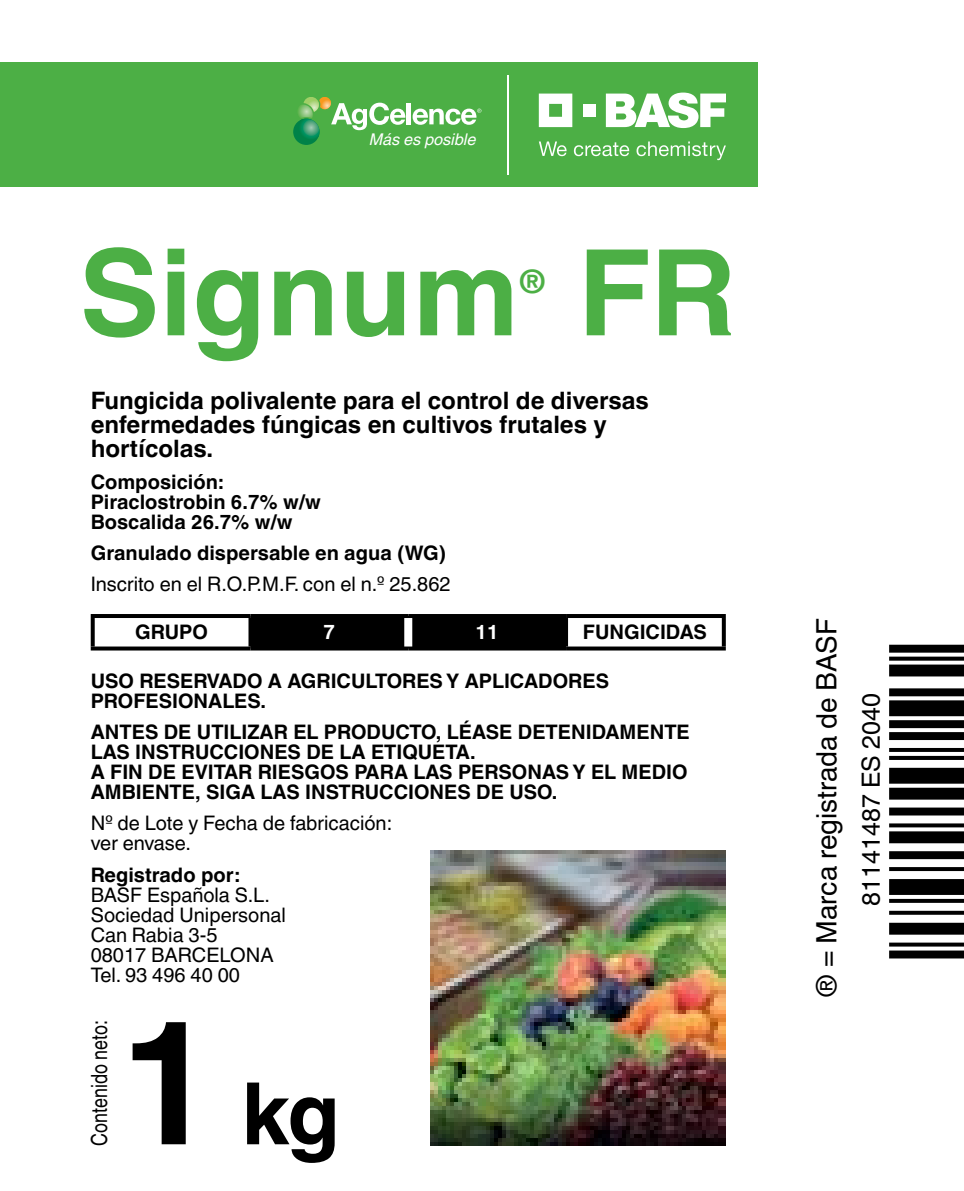
<style>
.page{position:relative;width:964px;height:1191px;background:#fff}
.page>*{position:absolute;margin:0;border:0;box-sizing:border-box;transform-origin:0 0}
.t1{font:700 119.6px "Helvetica Linotype";color:#4caf45}
.t2{font:700 86px "Helvetica Linotype";color:#000}
.t3{font:700 32.4px "Helvetica Linotype";color:#4caf45}
.t4{font:28px "Helvetica Linotype";color:#000}
.t5{font:25.2px "Helvetica Linotype";color:#000}
.t6{font:700 24px/24px "Helvetica Linotype";color:#000}
.t7{font:22.4px "Helvetica Linotype";color:#000;scale:.8 1}
.t8{font:700 20px/20px "Helvetica Linotype";color:#000}
.t9{font:20px/20px "Helvetica Linotype";color:#000}
.t10{font:700 20px "Helvetica Linotype";color:#fff}
.t11{font:italic 16px "Helvetica Linotype";color:#fff}
.s1{font-size:172px}
</style>
<div class="page">
<div style="left:0;top:62px;width:757px;height:125px;background:#4caf45"></div>
<svg style="left:606px;top:93px;width:120px;height:35px"></svg>
<svg style="left:539px;top:94px;width:33px;height:33px"></svg>
<div style="left:583px;top:104px;width:12px;height:13px;background:#fff"></div>
<svg style="left:539px;top:141px;width:27px;height:15px"></svg>
<svg style="left:574px;top:142px;width:55px;height:14px"></svg>
<svg style="left:636px;top:141px;width:90px;height:19px"></svg>
<hr style="left:507px;top:75px;width:1px;height:100px;background:#fff">
<div style="left:293px;top:119px;width:26px;height:26px;background:#008248;border-radius:13px"></div>
<svg style="left:293px;top:97px;width:113px;height:44px"></svg>
<hr style="left:407px;top:103px;width:4px;height:21px;background:#fff">
<svg style="left:413px;top:109px;width:68px;height:16px"></svg>
<svg style="left:252px;top:618px;width:470px;height:28px"></svg>
<hr style="left:408px;top:614px;width:158px;height:4px;background:#000">
<hr style="left:408px;top:646px;width:158px;height:4px;background:#000">
<hr style="left:91px;top:614px;width:159px;height:4px;background:#000">
<svg style="left:91px;top:618px;width:4px;height:28px"></svg>
<svg style="left:91px;top:646px;width:159px;height:4px"></svg>
<hr style="left:250px;top:614px;width:158px;height:4px;background:#000">
<svg style="left:248px;top:618px;width:4px;height:28px"></svg>
<hr style="left:250px;top:646px;width:158px;height:4px;background:#000">
<div style="left:404px;top:618px;width:8px;height:28px;background:#fff"></div>
<hr style="left:566px;top:614px;width:160px;height:4px;background:#000">
<hr style="left:564px;top:618px;width:4px;height:28px;background:#000">
<svg style="left:722px;top:618px;width:4px;height:28px"></svg>
<svg style="left:566px;top:646px;width:160px;height:4px"></svg>
<img style="left:431px;top:850px;width:295px;height:295px">
<p class="t11" style="left:369px;top:130px;width:108px">Más es posible</p>
<h1 class="t1" style="left:79px;top:224px;width:441px">Signum</h1>
<h3 class="t3" style="left:519px;top:263px;width:29px">®</h3>
<h1 class="t1" style="left:578px;top:224px;width:159px">FR</h1>
<p class="t6" style="left:91px;top:389px;width:560px">Fungicida polivalente para el control de diversas enfermedades fúngicas en cultivos frutales y hortícolas.</p>
<p class="t8" style="left:91px;top:472px;width:232px">Composición:<br>Piraclostrobin 6.7% w/w<br>Boscalida 26.7% w/w</p>
<p class="t8" style="left:91px;top:543px;width:357px">Granulado dispersable en agua (WG)</p>
<p class="t9" style="left:91px;top:574px;width:361px">Inscrito en el R.O.P.M.F. con el n.º 25.862</p>
<p class="t8" style="left:135px;top:622px;width:74px">GRUPO</p>
<p class="t10" style="left:324px;top:621px;width:13px">7</p>
<p class="t10" style="left:476px;top:621px;width:25px">11</p>
<p class="t8" style="left:583px;top:622px;width:126px">FUNGICIDAS</p>
<p class="t8" style="left:91px;top:670px;width:520px">USO RESERVADO A AGRICULTORES Y APLICADORES<br>PROFESIONALES.</p>
<p class="t8" style="left:91px;top:722px;width:600px">ANTES DE UTILIZAR EL PRODUCTO, LÉASE DETENIDAMENTE LAS INSTRUCCIONES DE LA ETIQUETA.<br>A FIN DE EVITAR RIESGOS PARA LAS PERSONAS Y EL MEDIO AMBIENTE, SIGA LAS INSTRUCCIONES DE USO.</p>
<p class="t9" style="left:91px;top:813px;width:303px">Nº de Lote y Fecha de fabricación: ver envase.</p>
<p class="t8" style="left:91px;top:864px;width:151px">Registrado por:</p>
<p class="t9" style="left:91px;top:884px;width:197px">BASF Española S.L.<br>Sociedad Unipersonal<br>Can Rabia 3-5<br>08017 BARCELONA<br>Tel. 93 496 40 00</p>
<p class="t7" style="left:86px;top:1145px;width:158px;rotate:-90deg">Contenido neto:</p>
<h2 class="t2" style="left:119px;top:1064px;width:223px"><span class="s1">1</span> kg</h2>
<h3 class="t4" style="left:810px;top:998px;width:381px;rotate:-90deg">® = Marca registrada de BASF</h3>
<p class="t5" style="left:856px;top:906px;width:214px;rotate:-90deg">81141487 ES 2040</p>
</div>
